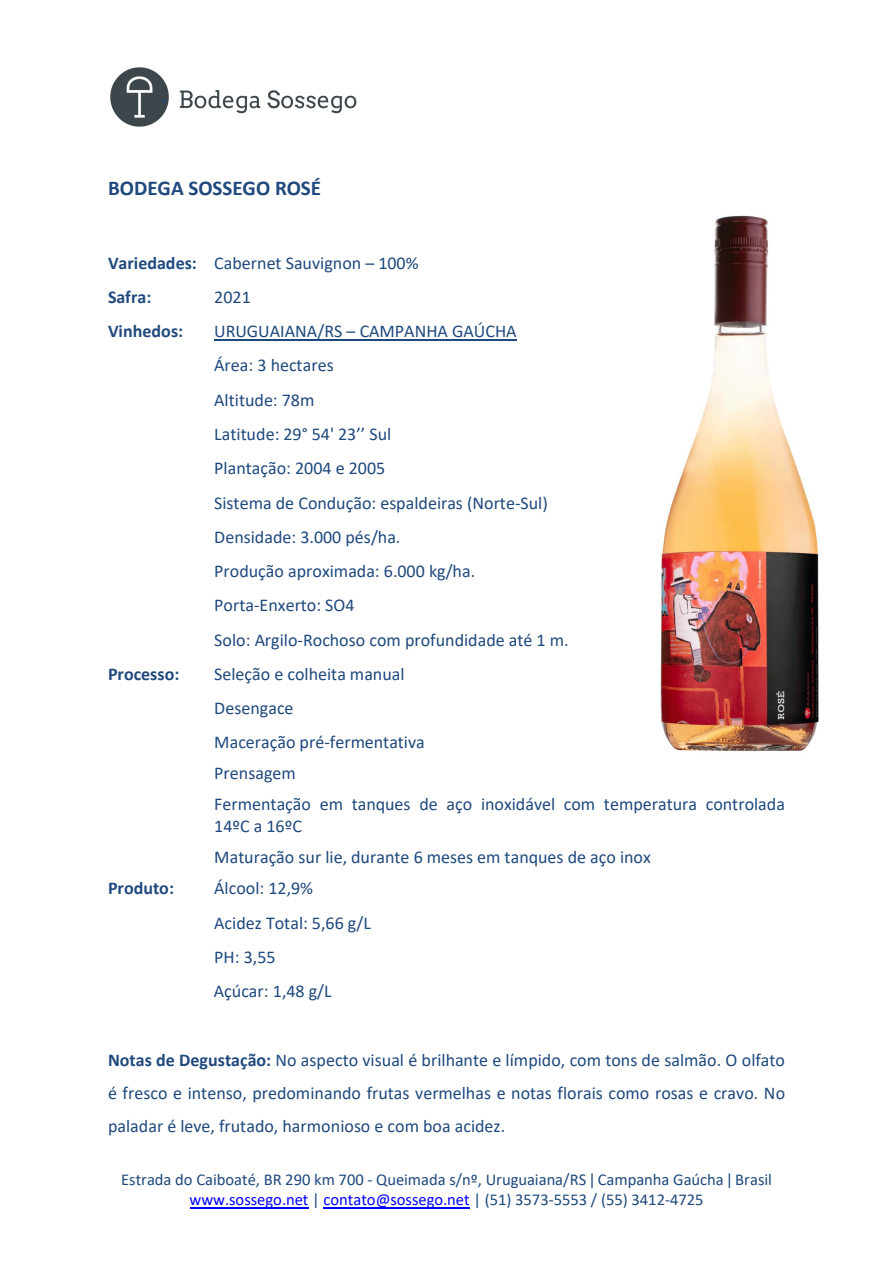
<style>
.page{position:relative;width:893px;height:1263px;background:#fff}
.page>*{position:absolute;margin:0;border:0;box-sizing:border-box;transform-origin:0 0}
.t1{font:700 21px "Calibri";color:#1f497d}
.t2{font:18px/34.2px "Calibri";color:#1f497d}
.t3{font:700 18px "Calibri";color:#1f497d}
.t4{font:16.5px/20.1px "Calibri";color:#1f497d;text-align:center}
.s1{font-weight:700}
.s2{color:#00f}
</style>
<div class="page">
<img style="left:110px;top:67px;width:247px;height:60px">
<hr style="left:190px;top:1207px;width:119px;height:1px;background:#00f">
<hr style="left:324px;top:1207px;width:146px;height:1px;background:#00f">
<hr style="left:214px;top:339px;width:302px;height:1px;background:#1f497d">
<img style="left:660px;top:215px;width:159px;height:537px">
<p class="t1" style="left:161px;top:92px;width:8px">`</p>
<p class="t1" style="left:108px;top:173px;width:215px">BODEGA SOSSEGO ROSÉ</p>
<p class="t2" style="left:108px;top:245px;width:312px"><span class="s1">Variedades:</span> Cabernet Sauvignon – 100%<br><span class="s1">Safra:</span></p>
<p class="t2" style="left:214px;top:279px;width:38px">2021</p>
<p class="t3" style="left:108px;top:318px;width:76px">Vinhedos:</p>
<p class="t2" style="left:214px;top:314px;width:356px">URUGUAIANA/RS – CAMPANHA GAÚCHA<br>Área: 3 hectares<br>Altitude: 78m<br>Latitude: 29° 54' 23’’ Sul<br>Plantação: 2004 e 2005<br>Sistema de Condução: espaldeiras (Norte-Sul)<br>Densidade: 3.000 pés/ha.<br>Produção aproximada: 6.000 kg/ha.<br>Porta-Enxerto: SO4<br>Solo: Argilo-Rochoso com profundidade até 1 m.</p>
<p class="t3" style="left:108px;top:661px;width:73px">Processo:</p>
<p class="t2" style="left:214px;top:656px;width:212px">Seleção e colheita manual<br>Desengace<br>Maceração pré-fermentativa</p>
<p class="t2" style="left:214px;top:757px;width:572px;line-height:30.9px">Prensagem<br>Fermentação em tanques de aço inoxidável com temperatura controlada</p>
<p class="t2" style="left:214px;top:810px;width:438px;line-height:31.2px">14ºC a 16ºC<br>Maturação sur lie, durante 6 meses em tanques de aço inox</p>
<p class="t3" style="left:108px;top:876px;width:67px">Produto:</p>
<p class="t2" style="left:214px;top:871px;width:159px">Álcool: 12,9%<br>Acidez Total: 5,66 g/L<br>PH: 3,55<br>Açúcar: 1,48 g/L</p>
<p class="t2" style="left:108px;top:1043px;width:679px;line-height:33px;text-align:justify"><span class="s1">Notas de Degustação:</span> No aspecto visual é brilhante e límpido, com tons de salmão. O olfato é fresco e intenso, predominando frutas vermelhas e notas florais como rosas e cravo. No paladar é leve, frutado, harmonioso e com boa acidez.</p>
<p class="t4" style="left:121px;top:1169px;width:652px">Estrada do Caiboaté, BR 290 km 700 - Queimada s/nº, Uruguaiana/RS Campanha Gaúcha Brasil <span class="s2">www.sossego.net</span> | <span class="s2">contato@sossego.net</span> | (51) 3573-5553 / (55) 3412-4725</p>
</div>
